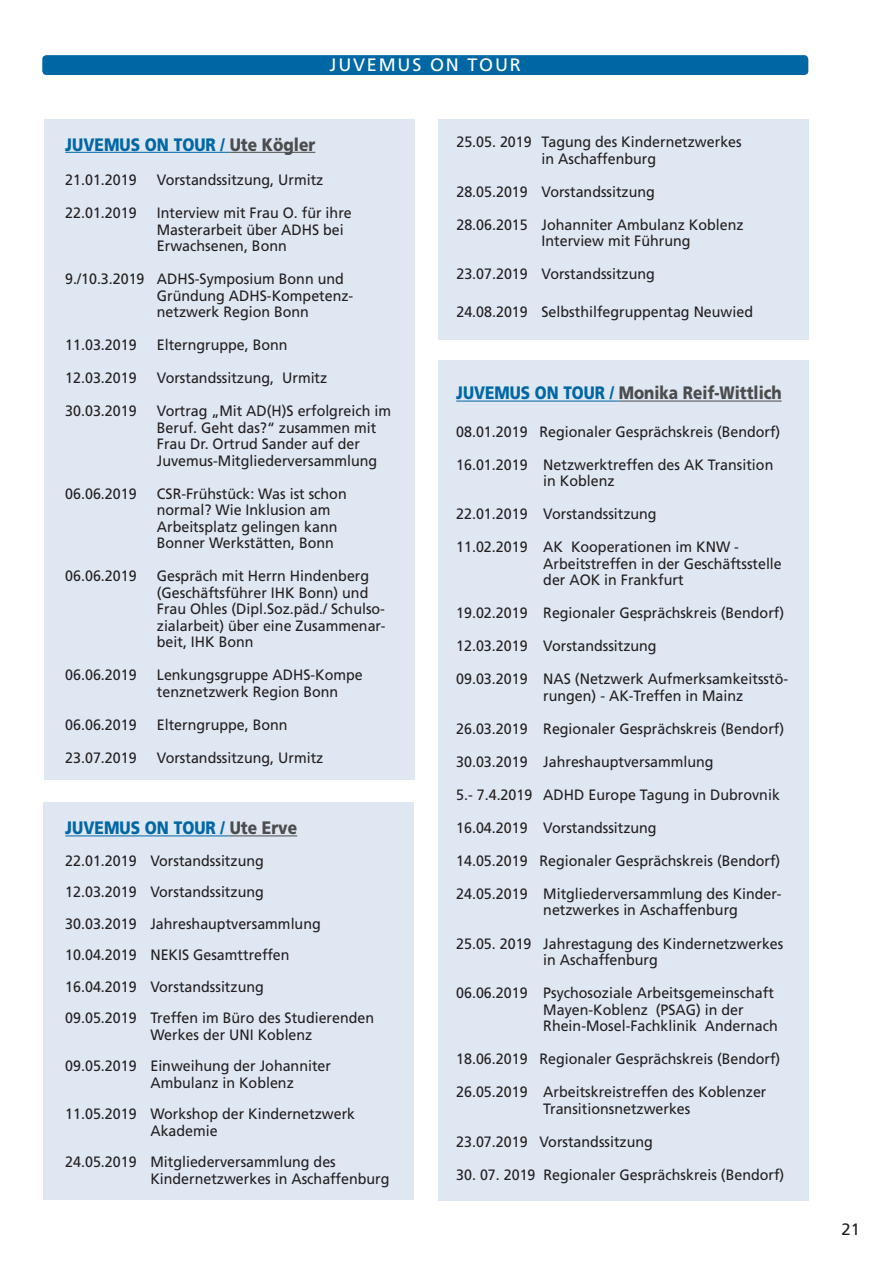
<style>
.page{position:relative;width:894px;height:1264px;background:#fff}
.page>*{position:absolute;margin:0;border:0;box-sizing:border-box;transform-origin:0 0}
.t1{font:900 18px "Frutiger";color:#0067a5;scale:.86 1}
.t2{font:900 18px "Frutiger";color:#4b4c4d;scale:.85 1}
.t3{font:18px "Frutiger";letter-spacing:.1em;color:#fff}
.t4{font:16.5px "Frutiger";color:#231f20}
.t5{font:15px/16.5px "Frutiger";color:#231f20;scale:.95 1}
.s1{color:#4b4c4d}
.s2{color:#0067a5}
</style>
<div class="page">
<div style="left:42px;top:55px;width:766px;height:20px;background:#0067a5;border-radius:4px"></div>
<div style="left:438px;top:119px;width:370px;height:220px;background:#dfe7f2"></div>
<div style="left:44px;top:119px;width:370px;height:660px;background:#dfe7f2"></div>
<hr style="left:65px;top:152px;width:165px;height:1px;background:#0067a5">
<hr style="left:230px;top:152px;width:85px;height:1px;background:#4b4c4d">
<div style="left:43px;top:802px;width:370px;height:398px;background:#dfe7f2"></div>
<hr style="left:65px;top:835px;width:165px;height:1px;background:#0067a5">
<hr style="left:230px;top:835px;width:67px;height:1px;background:#4b4c4d">
<div style="left:438px;top:360px;width:370px;height:841px;background:#dfe7f2"></div>
<hr style="left:456px;top:400px;width:162px;height:1px;background:#0067a5">
<hr style="left:618px;top:400px;width:163px;height:1px;background:#4b4c4d">
<p class="t3" style="left:329px;top:55px;width:193px">JUVEMUS ON TOUR</p>
<p class="t1" style="left:65px;top:133px;width:292px">JUVEMUS ON TOUR / <span class="s1">Ute Kögler</span></p>
<p class="t5" style="left:65px;top:171px;width:77px">21.01.2019</p>
<p class="t5" style="left:157px;top:171px;width:177px">Vorstandssitzung, Urmitz</p>
<p class="t5" style="left:65px;top:204px;width:77px">22.01.2019</p>
<p class="t5" style="left:157px;top:204px;width:207px">Interview mit Frau O. für ihre<br>Masterarbeit über ADHS bei<br>Erwachsenen, Bonn</p>
<p class="t5" style="left:157px;top:270px;width:208px;text-indent:-91px">9./10.3.2019 ADHS-Symposium Bonn und<br>Gründung ADHS-Kompetenz&shy;netzwerk Region Bonn</p>
<p class="t5" style="left:65px;top:336px;width:77px">11.03.2019</p>
<p class="t5" style="left:157px;top:336px;width:139px">Elterngruppe, Bonn</p>
<p class="t5" style="left:65px;top:369px;width:77px">12.03.2019</p>
<p class="t5" style="left:157px;top:369px;width:181px">Vorstandssitzung, Urmitz</p>
<p class="t5" style="left:65px;top:402px;width:77px">30.03.2019</p>
<p class="t5" style="left:157px;top:402px;width:248px">Vortrag „Mit AD(H)S erfolgreich im<br>Beruf. Geht das?“ zusammen mit<br>Frau Dr. Ortrud Sander auf der<br>Juvemus-Mitgliederversammlung</p>
<p class="t5" style="left:65px;top:485px;width:77px">06.06.2019</p>
<p class="t5" style="left:157px;top:485px;width:201px">CSR-Frühstück: Was ist schon normal? Wie Inklusion am<br>Arbeitsplatz gelingen kann<br>Bonner Werkstätten, Bonn</p>
<p class="t5" style="left:65px;top:567px;width:77px">06.06.2019</p>
<p class="t5" style="left:157px;top:567px;width:242px">Gespräch mit Herrn Hindenberg (Geschäftsführer IHK Bonn) und<br>Frau Ohles (Dipl.Soz.päd./ Schulso&shy;zialarbeit) über eine Zusammenar&shy;beit, IHK Bonn</p>
<p class="t5" style="left:65px;top:666px;width:77px">06.06.2019</p>
<p class="t5" style="left:157px;top:666px;width:218px">Lenkungsgruppe ADHS-Kompe tenznetzwerk Region Bonn</p>
<p class="t5" style="left:65px;top:716px;width:77px">06.06.2019</p>
<p class="t5" style="left:157px;top:716px;width:139px">Elterngruppe, Bonn</p>
<p class="t5" style="left:65px;top:749px;width:77px">23.07.2019</p>
<p class="t5" style="left:157px;top:749px;width:177px">Vorstandssitzung, Urmitz</p>
<p class="t1" style="left:65px;top:817px;width:271px">JUVEMUS ON TOUR / <span class="s1">Ute Erve</span></p>
<p class="t5" style="left:65px;top:844px;width:326px;line-height:31.5px">22.01.2019 Vorstandssitzung<br>12.03.2019 Vorstandssitzung<br>30.03.2019 Jahreshauptversammlung 10.04.2019 NEKIS Gesamttreffen<br>16.04.2019 Vorstandssitzung<br>09.05.2019 Treffen im Büro des Studierenden</p>
<p class="t5" style="left:65px;top:1018px;width:281px;line-height:31.5px;text-indent:85px">Werkes der UNI Koblenz<br>09.05.2019 Einweihung der Johanniter</p>
<p class="t5" style="left:65px;top:1066px;width:306px;line-height:31.5px;text-indent:85px">Ambulanz in Koblenz<br>11.05.2019 Workshop der Kindernetzwerk</p>
<p class="t5" style="left:65px;top:1114px;width:286px;line-height:31.5px;text-indent:85px">Akademie<br>24.05.2019 Mitgliederversammlung des</p>
<p class="t5" style="left:150px;top:1170px;width:253px">Kindernetzwerkes in Aschaffenburg</p>
<p class="t5" style="left:456px;top:133px;width:302px;text-align:center">25.05. 2019 Tagung des Kindernetzwerkes in Aschaffenburg</p>
<p class="t5" style="left:456px;top:183px;width:210px">28.05.2019 Vorstandssitzung</p>
<p class="t5" style="left:541px;top:216px;width:214px;text-indent:-85px">28.06.2015 Johanniter Ambulanz Koblenz<br>Interview mit Führung</p>
<p class="t5" style="left:456px;top:265px;width:210px">23.07.2019 Vorstandssitzung</p>
<p class="t5" style="left:456px;top:303px;width:314px">24.08.2019 Selbsthilfegruppentag Neuwied</p>
<p class="t2" style="left:456px;top:382px;width:384px"><span class="s2">JUVEMUS ON TOUR /</span> Monika Reif-Wittlich</p>
<p class="t5" style="left:456px;top:423px;width:342px">08.01.2019 Regionaler Gesprächskreis (Bendorf)</p>
<p class="t5" style="left:543px;top:456px;width:244px;text-indent:-87px">16.01.2019 Netzwerktreffen des AK Transition in Koblenz</p>
<p class="t5" style="left:456px;top:505px;width:212px">22.01.2019 Vorstandssitzung</p>
<p class="t5" style="left:543px;top:538px;width:252px;text-indent:-87px">11.02.2019 AK Kooperationen im KNW -<br>Arbeitstreffen in der Geschäftsstelle der AOK in Frankfurt</p>
<p class="t5" style="left:456px;top:604px;width:346px">19.02.2019 Regionaler Gesprächskreis (Bendorf)</p>
<p class="t5" style="left:456px;top:637px;width:212px">12.03.2019 Vorstandssitzung</p>
<p class="t5" style="left:543px;top:670px;width:259px;text-indent:-87px">09.03.2019 NAS (Netzwerk Aufmerksamkeitsstö&shy;rungen) - AK-Treffen in Mainz</p>
<p class="t5" style="left:456px;top:720px;width:346px">26.03.2019 Regionaler Gesprächskreis (Bendorf)</p>
<p class="t5" style="left:456px;top:753px;width:272px">30.03.2019 Jahreshauptversammlung</p>
<p class="t5" style="left:456px;top:786px;width:342px">5.- 7.4.2019 ADHD Europe Tagung in Dubrovnik</p>
<p class="t5" style="left:456px;top:819px;width:212px">16.04.2019 Vorstandssitzung</p>
<p class="t5" style="left:456px;top:852px;width:342px">14.05.2019 Regionaler Gesprächskreis (Bendorf)</p>
<p class="t5" style="left:543px;top:885px;width:252px;text-indent:-87px">24.05.2019 Mitgliederversammlung des Kinder&shy;netzwerkes in Aschaffenburg</p>
<p class="t5" style="left:543px;top:934px;width:254px;text-indent:-87px">25.05. 2019 Jahrestagung des Kindernetzwerkes in Aschaffenburg</p>
<p class="t5" style="left:543px;top:984px;width:248px;text-indent:-87px">06.06.2019 Psychosoziale Arbeitsgemeinschaft<br>Mayen-Koblenz (PSAG) in der<br>Rhein-Mosel-Fachklinik Andernach</p>
<p class="t5" style="left:456px;top:1050px;width:342px">18.06.2019 Regionaler Gesprächskreis (Bendorf)</p>
<p class="t5" style="left:543px;top:1083px;width:236px;text-indent:-87px">26.05.2019 Arbeitskreistreffen des Koblenzer<br>Transitionsnetzwerkes</p>
<p class="t5" style="left:456px;top:1132px;width:208px">23.07.2019 Vorstandssitzung</p>
<p class="t5" style="left:456px;top:1165px;width:347px">30. 07. 2019 Regionaler Gesprächskreis (Bendorf)</p>
<p class="t4" style="left:841px;top:1219px;width:20px">21</p>
</div>
